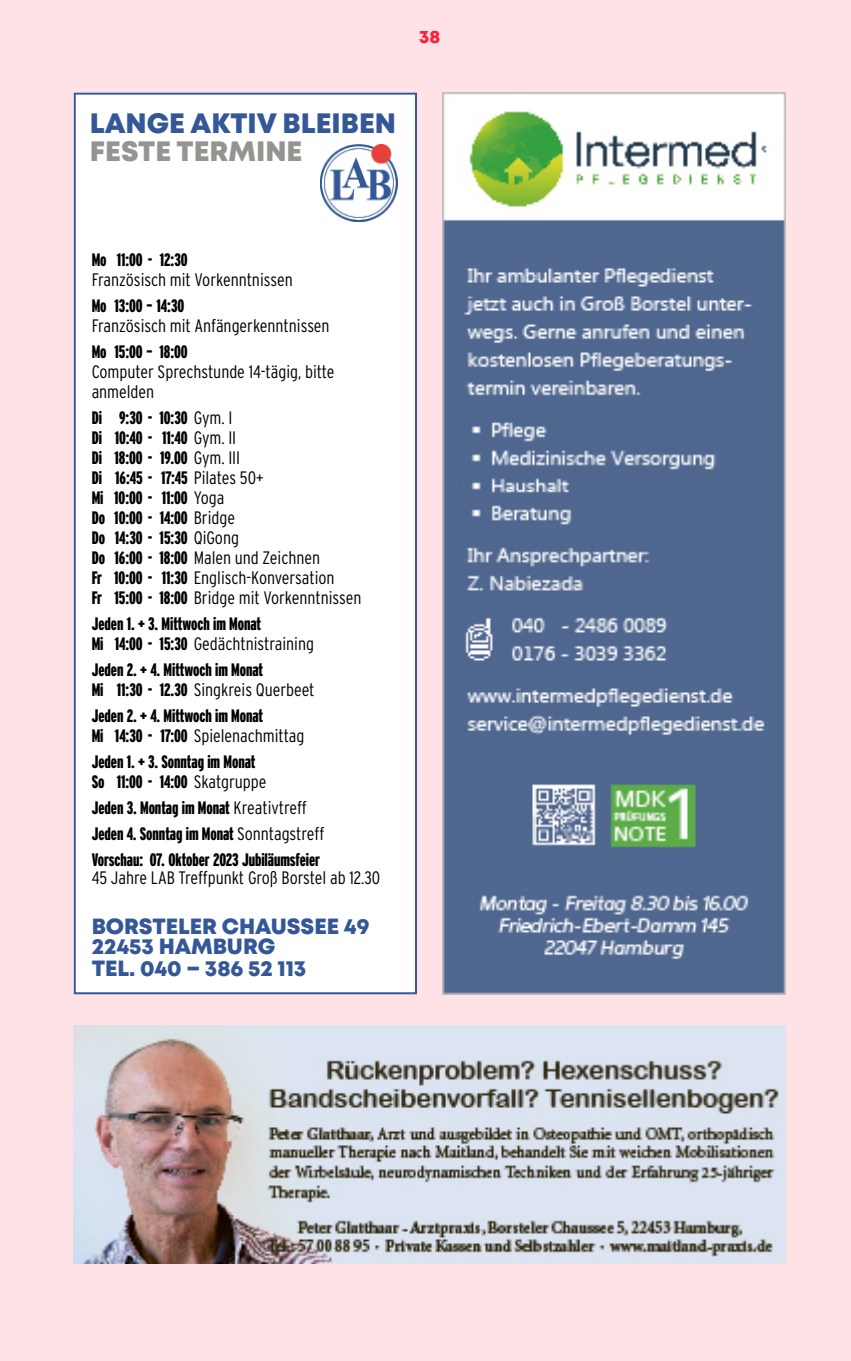
<style>
.page{position:relative;width:851px;height:1361px;background:#fff}
.page>*{position:absolute;margin:0;border:0;box-sizing:border-box;transform-origin:0 0}
.t1{font:800 28px "Mont";color:#345797}
.t2{font:800 28px "Mont";color:#959490}
.t3{font:800 22px/20px "Mont";letter-spacing:-.005em;color:#345797}
.t4{font:900 18px/20px "Interstate Compressed";letter-spacing:-.005em;color:#000}
.t5{font:300 18px/20px "Interstate Condensed";letter-spacing:-.005em;color:#000}
.t6{font:800 18px "Mont";color:#ff1f39}
.s1{font-family:"Interstate Condensed";font-weight:300}
.s2{font-family:"Interstate Compressed";font-weight:900}
</style>
<div class="page">
<div style="left:0;top:0;width:850px;height:1361px;background:#ffe2e5"></div>
<hr style="left:850px;top:748px;width:1px;height:613px;background:#ffe2e5">
<img style="left:442px;top:93px;width:343px;height:901px">
<div style="left:74px;top:93px;width:343px;height:901px;background:#fff"></div>
<img style="left:320px;top:145px;width:78px;height:77px">
<img style="left:74px;top:1025px;width:711px;height:238px">
<p class="t6" style="left:419px;top:25px;width:23px">38</p>
<h1 class="t1" style="left:90px;top:105px;width:308px">LANGE AKTIV BLEIBEN</h1>
<h1 class="t2" style="left:90px;top:133px;width:214px">FESTE TERMINE</h1>
<p class="t4" style="left:92px;top:250px;width:97px">Mo 11:00 - 12:30</p>
<p class="t5" style="left:92px;top:269px;width:202px">Französisch mit Vorkenntnissen</p>
<p class="t4" style="left:92px;top:296px;width:94px">Mo 13:00 – 14:30</p>
<p class="t5" style="left:92px;top:315px;width:239px">Französisch mit Anfängerkenntnissen</p>
<p class="t4" style="left:92px;top:342px;width:97px">Mo 15:00 – 18:00</p>
<p class="t5" style="left:92px;top:361px;width:244px">Computer Sprechstunde 14-tägig, bitte anmelden</p>
<p class="t4" style="left:92px;top:408px;width:173px">Di 9:30 - 10:30 <span class="s1">Gym. I<br></span>Di 10:40 - 11:40 <span class="s1">Gym. II<br></span>Di 18:00 - 19.00 <span class="s1">Gym. III<br></span>Di 16:45 - 17:45 <span class="s1">Pilates 50+<br></span>Mi 10:00 - 11:00 <span class="s1">Yoga<br></span>Do 10:00 - 14:00 <span class="s1">Bridge<br></span>Do 14:30 - 15:30 <span class="s1">QiGong</span></p>
<p class="t5" style="left:92px;top:547px;width:271px"><span class="s2">Do 16:00 - 18:00</span> Malen und Zeichnen<br><span class="s2">Fr 10:00 - 11:30</span> Englisch-Konversation<br><span class="s2">Fr 15:00 - 18:00</span> Bridge mit Vorkenntnissen</p>
<p class="t4" style="left:92px;top:614px;width:171px">Jeden 1. + 3. Mittwoch im Monat</p>
<p class="t5" style="left:92px;top:633px;width:224px"><span class="s2">Mi 14:00 - 15:30</span> Gedächtnistraining</p>
<p class="t4" style="left:92px;top:660px;width:173px">Jeden 2. + 4. Mittwoch im Monat</p>
<p class="t5" style="left:92px;top:679px;width:224px"><span class="s2">Mi 11:30 - 12.30</span> Singkreis Querbeet</p>
<p class="t4" style="left:92px;top:706px;width:173px">Jeden 2. + 4. Mittwoch im Monat</p>
<p class="t5" style="left:92px;top:725px;width:214px"><span class="s2">Mi 14:30 - 17:00</span> Spielenachmittag</p>
<p class="t4" style="left:92px;top:752px;width:176px">Jeden 1. + 3. Sonntag im Monat<br>So 11:00 - 14:00 <span class="s1">Skatgruppe</span></p>
<p class="t4" style="left:92px;top:794px;width:234px;line-height:26px">Jeden 3. Montag im Monat <span class="s1">Kreativtreff<br></span>Jeden 4. Sonntag im Monat <span class="s1">Sonntagstreff<br></span>Vorschau: 07. Oktober 2023 Jubiläumsfeier</p>
<p class="t5" style="left:92px;top:867px;width:290px">45 Jahre LAB Treffpunkt Groß Borstel ab 12.30</p>
<p class="t3" style="left:92px;top:916px;width:279px">BORSTELER CHAUSSEE 49<br>22453 HAMBURG</p>
<p class="t3" style="left:92px;top:958px;width:216px">TEL. 040 – 386 52 113</p>
</div>
